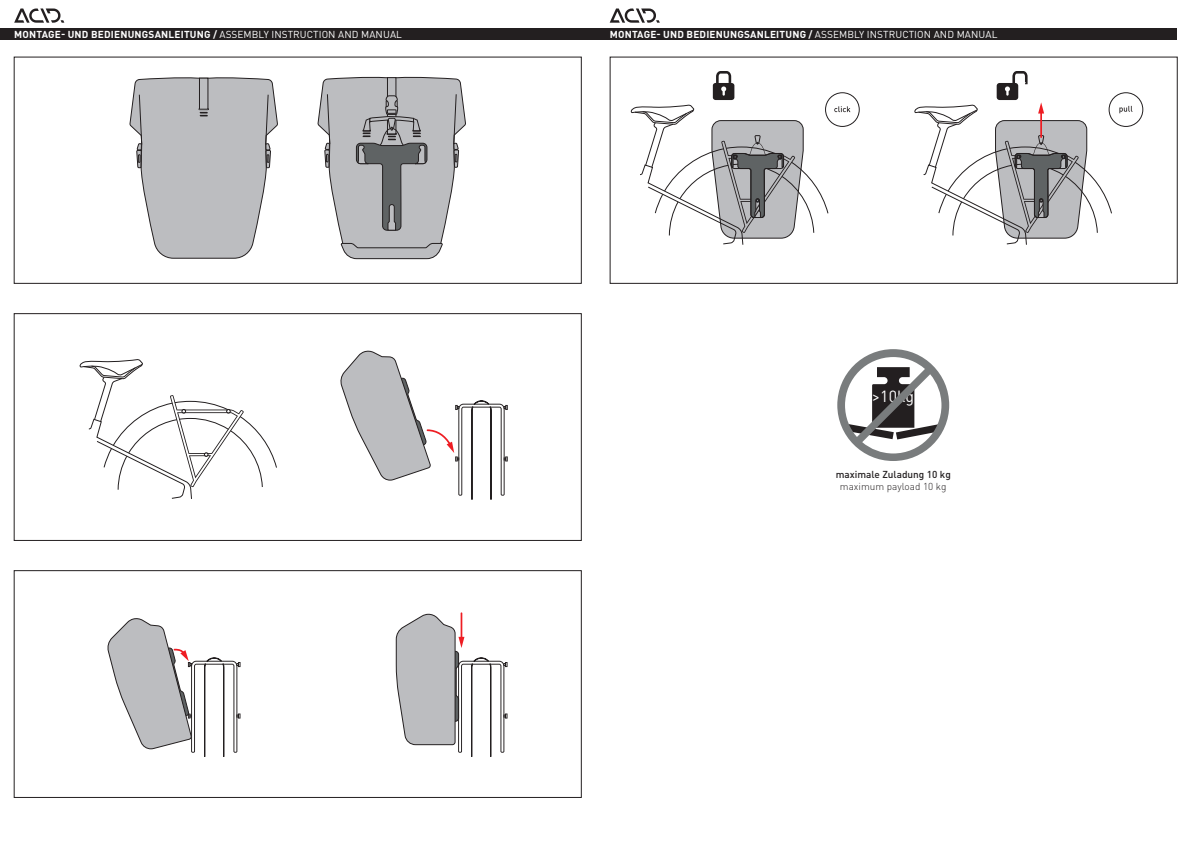
<style>
.page{position:relative;width:1191px;height:842px;background:#fff}
.page>*{position:absolute;margin:0;border:0;box-sizing:border-box;transform-origin:0 0}
.t1{font:16px "DIN Pro";color:#fff}
.Title_1{font:700 10px "DIN Pro";letter-spacing:.02em;color:#fff}
.t2{font:500 10px "DIN Pro";color:#231f20}
.t3{font:300 10px "DIN Pro";color:#231f20}
.s1{font-weight:400}
</style>
<div class="page">
<div style="left:1108px;top:92px;width:35px;height:35px;border:1px solid #231f20;border-radius:50%"></div>
<svg style="left:1119px;top:106px;width:13px;height:7px"></svg>
<div style="left:825px;top:92px;width:34px;height:35px;border:1px solid #231f20;border-radius:50%"></div>
<svg style="left:834px;top:106px;width:16px;height:6px"></svg>
<svg style="left:914px;top:71px;width:197px;height:174px"></svg>
<svg style="left:630px;top:71px;width:198px;height:174px"></svg>
<div style="left:609px;top:57px;width:568px;height:227px;border:1px solid #231f20"></div>
<svg style="left:340px;top:350px;width:168px;height:150px"></svg>
<svg style="left:79px;top:359px;width:198px;height:140px"></svg>
<div style="left:14px;top:313px;width:568px;height:228px;border:1px solid #231f20"></div>
<svg style="left:130px;top:77px;width:148px;height:181px"></svg>
<svg style="left:318px;top:77px;width:148px;height:182px"></svg>
<div style="left:14px;top:57px;width:568px;height:227px;border:1px solid #231f20"></div>
<hr style="left:460px;top:612px;width:2px;height:28px;background:#ee1d23">
<svg style="left:107px;top:618px;width:133px;height:139px"></svg>
<svg style="left:396px;top:614px;width:111px;height:143px"></svg>
<div style="left:14px;top:570px;width:568px;height:228px;border:1px solid #231f20"></div>
<svg style="left:837px;top:349px;width:112px;height:112px"></svg>
<div style="left:0;top:28px;width:595px;height:12px;background:#231f20"></div>
<svg style="left:14px;top:9px;width:50px;height:14px"></svg>
<svg style="left:609px;top:9px;width:51px;height:14px"></svg>
<div style="left:595px;top:28px;width:581px;height:12px;background:#231f20"></div>
<p class="Title_1" style="left:14px;top:26px;width:389px">MONTAGE- UND BEDIENUNGSANLEITUNG / <span class="s1">ASSEMBLY INSTRUCTION AND MANUAL</span></p>
<p class="Title_1" style="left:610px;top:26px;width:389px">MONTAGE- UND BEDIENUNGSANLEITUNG / <span class="s1">ASSEMBLY INSTRUCTION AND MANUAL</span></p>
<h1 class="t1" style="left:872px;top:385px;width:44px">&gt;10kg</h1>
<p class="t2" style="left:835px;top:467px;width:117px">maximale Zuladung 10 kg</p>
<p class="t3" style="left:840px;top:479px;width:108px">maximum payload 10 kg</p>
</div>
